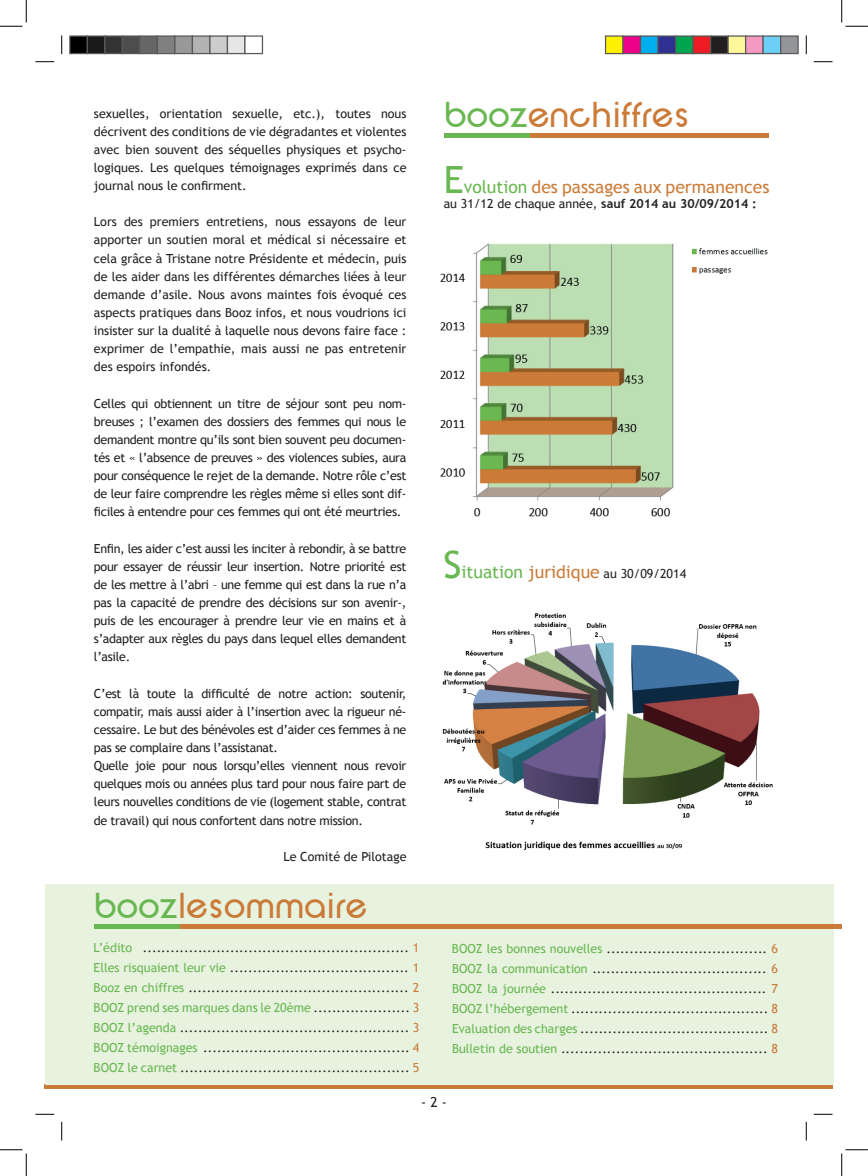
<style>
.page{position:relative;width:868px;height:1176px;background:#fff}
.page>*{position:absolute;margin:0;border:0;box-sizing:border-box;transform-origin:0 0}
.t1{font:37.5px "SF New Republic";letter-spacing:-.025em;color:#cb7b38}
.t2{font:17.5px "Trebuchet MS";color:#cb7b38}
.t3{font:13.75px "Trebuchet MS";color:#231f20}
.t4{font:12.5px/18.1px "Trebuchet MS";letter-spacing:-.025em;color:#231f20;text-align:justify}
.t5{font:12.5px "Trebuchet MS";color:#231f20}
.s1{color:#68b750}
.s2{color:#cb7b38}
.s3{font-size:37.5px;color:#68b750}
.s4{font-weight:700}
.s5{font-size:17.5px;color:#68b750}
.s6{font-size:17.5px;color:#cb7b38}
</style>
<div class="page">
<div style="left:529px;top:133px;width:240px;height:5px;background:#cb7b38"></div>
<div style="left:444px;top:133px;width:85px;height:5px;background:#68b750"></div>
<img style="left:440px;top:243px;width:328px;height:274px">
<img style="left:443px;top:613px;width:330px;height:237px">
<div style="left:44px;top:1084px;width:788px;height:5px;background:#cb7b38"></div>
<div style="left:45px;top:884px;width:788px;height:200px;background:#e7f2df"></div>
<div style="left:179px;top:924px;width:662px;height:5px;background:#cb7b38"></div>
<div style="left:94px;top:924px;width:85px;height:5px;background:#68b750"></div>
<svg style="left:35px;top:61px;width:19px;height:1px"></svg>
<svg style="left:813px;top:61px;width:19px;height:1px"></svg>
<svg style="left:35px;top:1113px;width:19px;height:2px"></svg>
<svg style="left:813px;top:1113px;width:19px;height:2px"></svg>
<svg style="left:61px;top:35px;width:1px;height:19px"></svg>
<svg style="left:61px;top:1122px;width:1px;height:18px"></svg>
<svg style="left:805px;top:35px;width:2px;height:19px"></svg>
<svg style="left:805px;top:1122px;width:2px;height:18px"></svg>
<svg style="left:0;top:0;width:27px;height:27px"></svg>
<svg style="left:0;top:1149px;width:27px;height:27px"></svg>
<svg style="left:841px;top:0;width:26px;height:27px"></svg>
<svg style="left:841px;top:1149px;width:26px;height:27px"></svg>
<div style="left:70px;top:36px;width:17px;height:18px;background:#000"></div>
<div style="left:69px;top:35px;width:19px;height:19px;border:1px solid #595959"></div>
<div style="left:87px;top:36px;width:18px;height:18px;background:#1a1a1a"></div>
<div style="left:87px;top:35px;width:18px;height:19px;border:1px solid #595959"></div>
<div style="left:105px;top:36px;width:17px;height:18px;background:#333"></div>
<div style="left:104px;top:35px;width:19px;height:19px;border:1px solid #595959"></div>
<div style="left:122px;top:36px;width:18px;height:18px;background:#4d4d4d"></div>
<div style="left:122px;top:35px;width:18px;height:19px;border:1px solid #595959"></div>
<div style="left:140px;top:36px;width:17px;height:18px;background:#666"></div>
<div style="left:139px;top:35px;width:19px;height:19px;border:1px solid #595959"></div>
<div style="left:157px;top:36px;width:18px;height:18px;background:#808080"></div>
<div style="left:157px;top:35px;width:18px;height:19px;border:1px solid #595959"></div>
<div style="left:175px;top:36px;width:17px;height:18px;background:#999"></div>
<div style="left:174px;top:35px;width:19px;height:19px;border:1px solid #595959"></div>
<div style="left:192px;top:36px;width:18px;height:18px;background:#b3b3b3"></div>
<div style="left:192px;top:35px;width:18px;height:19px;border:1px solid #595959"></div>
<div style="left:210px;top:36px;width:17px;height:18px;background:#ccc"></div>
<div style="left:209px;top:35px;width:19px;height:19px;border:1px solid #595959"></div>
<div style="left:227px;top:36px;width:18px;height:18px;background:#e6e6e6"></div>
<div style="left:227px;top:35px;width:18px;height:19px;border:1px solid #595959"></div>
<div style="left:244px;top:35px;width:19px;height:19px;border:1px solid #595959"></div>
<div style="left:605px;top:36px;width:18px;height:18px;background:#fff101"></div>
<div style="left:605px;top:35px;width:18px;height:19px;border:1px solid #595959"></div>
<div style="left:623px;top:36px;width:17px;height:18px;background:#ed028c"></div>
<div style="left:622px;top:35px;width:19px;height:19px;border:1px solid #595959"></div>
<div style="left:640px;top:36px;width:18px;height:18px;background:#00aeef"></div>
<div style="left:640px;top:35px;width:18px;height:19px;border:1px solid #595959"></div>
<div style="left:658px;top:36px;width:17px;height:18px;background:#2e3092"></div>
<div style="left:657px;top:35px;width:19px;height:19px;border:1px solid #595959"></div>
<div style="left:675px;top:36px;width:18px;height:18px;background:#00a54f"></div>
<div style="left:675px;top:35px;width:18px;height:19px;border:1px solid #595959"></div>
<div style="left:693px;top:36px;width:17px;height:18px;background:#ee1d23"></div>
<div style="left:692px;top:35px;width:19px;height:19px;border:1px solid #595959"></div>
<div style="left:710px;top:36px;width:18px;height:18px;background:#231f20"></div>
<div style="left:710px;top:35px;width:18px;height:19px;border:1px solid #595959"></div>
<div style="left:728px;top:36px;width:17px;height:18px;background:#fff79a"></div>
<div style="left:727px;top:35px;width:19px;height:19px;border:1px solid #595959"></div>
<div style="left:745px;top:36px;width:18px;height:18px;background:#f499c2"></div>
<div style="left:745px;top:35px;width:18px;height:19px;border:1px solid #595959"></div>
<div style="left:763px;top:36px;width:17px;height:18px;background:#6bcff6"></div>
<div style="left:762px;top:35px;width:19px;height:19px;border:1px solid #595959"></div>
<div style="left:780px;top:36px;width:18px;height:18px;background:#939598"></div>
<div style="left:780px;top:35px;width:18px;height:19px;border:1px solid #595959"></div>
<p class="t4" style="left:94px;top:104px;width:314px">sexuelles, orientation sexuelle, etc.), toutes nous décrivent des conditions de vie dégradantes et violentes avec bien souvent des séquelles physiques et psycho&shy;logiques. Les quelques témoignages exprimés dans ce journal nous le confirment.</p>
<p class="t4" style="left:94px;top:213px;width:314px">Lors des premiers entretiens, nous essayons de leur apporter un soutien moral et médical si nécessaire et cela grâce à Tristane notre Présidente et médecin, puis de les aider dans les différentes démarches liées à leur demande d’asile. Nous avons maintes fois évoqué ces aspects pratiques dans Booz infos, et nous voudrions ici insister sur la dualité à laquelle nous devons faire face : exprimer de l’empathie, mais aussi ne pas entretenir des espoirs infondés.</p>
<p class="t4" style="left:94px;top:394px;width:314px">Celles qui obtiennent un titre de séjour sont peu nom&shy;breuses ; l’examen des dossiers des femmes qui nous le demandent montre qu’ils sont bien souvent peu documen&shy;tés et « l’absence de preuves » des violences subies, aura pour conséquence le rejet de la demande. Notre rôle c’est de leur faire comprendre les règles même si elles sont dif&shy;ficiles à entendre pour ces femmes qui ont été meurtries.</p>
<p class="t4" style="left:94px;top:539px;width:314px">Enfin, les aider c’est aussi les inciter à rebondir, à se battre pour essayer de réussir leur insertion. Notre priorité est de les mettre à l’abri – une femme qui est dans la rue n’a pas la capacité de prendre des décisions sur son avenir-, puis de les encourager à prendre leur vie en mains et à s’adapter aux règles du pays dans lequel elles demandent l’asile.</p>
<p class="t4" style="left:94px;top:684px;width:314px;text-align:left">C’est là toute la difficulté de notre action: soutenir, compatir, mais aussi aider à l’insertion avec la rigueur né&shy;cessaire. Le but des bénévoles est d’aider ces femmes à ne pas se complaire dans l’assistanat.<br>Quelle joie pour nous lorsqu’elles viennent nous revoir quelques mois ou années plus tard pour nous faire part de leurs nouvelles conditions de vie (logement stable, contrat de travail) qui nous confortent dans notre mission.</p>
<p class="t5" style="left:283px;top:849px;width:125px">Le Comité de Pilotage</p>
<h1 class="t1" style="left:94px;top:885px;width:275px"><span class="s1">booz</span>lesommaire</h1>
<p class="t4" style="left:94px;top:938px;width:327px;line-height:20px"><span class="s1">L’édito</span> .......................................................... <span class="s2">1<br></span><span class="s1">Elles risquaient leur vie</span> ....................................... <span class="s2">1<br></span><span class="s1">Booz en chiffres</span> ................................................ <span class="s2">2<br></span><span class="s1">BOOZ prend ses marques dans le 20ème</span> ..................... <span class="s2">3<br></span><span class="s1">BOOZ l’agenda</span> .................................................. <span class="s2">3<br></span><span class="s1">BOOZ témoignages</span> ............................................. <span class="s2">4<br></span><span class="s1">BOOZ le carnet</span> .................................................. <span class="s2">5</span></p>
<h1 class="t1" style="left:443px;top:95px;width:248px"><span class="s1">booz</span>enchiffres</h1>
<h2 class="t2" style="left:443px;top:176px;width:327px"><span class="s3">E</span><span class="s1">volution</span> des passages aux permanences</h2>
<p class="t5" style="left:443px;top:196px;width:314px">au 31/12 de chaque année, <span class="s4">sauf 2014 au 30/09/2014 :</span></p>
<p class="t5" style="left:443px;top:566px;width:244px"><span class="s3">S</span><span class="s5">ituation</span> <span class="s6">juridique</span> au 30/09/2014</p>
<p class="t4" style="left:452px;top:939px;width:327px;line-height:20px"><span class="s1">BOOZ les bonnes nouvelles</span> ................................... <span class="s2">6<br></span><span class="s1">BOOZ la communication</span> ...................................... <span class="s2">6<br></span><span class="s1">BOOZ la journée</span> ............................................... <span class="s2">7<br></span><span class="s1">BOOZ l’hébergement</span> ........................................... <span class="s2">8<br></span><span class="s1">Evaluation des charges</span> ......................................... <span class="s2">8<br></span><span class="s1">Bulletin de soutien</span> ............................................. <span class="s2">8</span></p>
<p class="t3" style="left:421px;top:1094px;width:27px">- 2 -</p>
</div>
